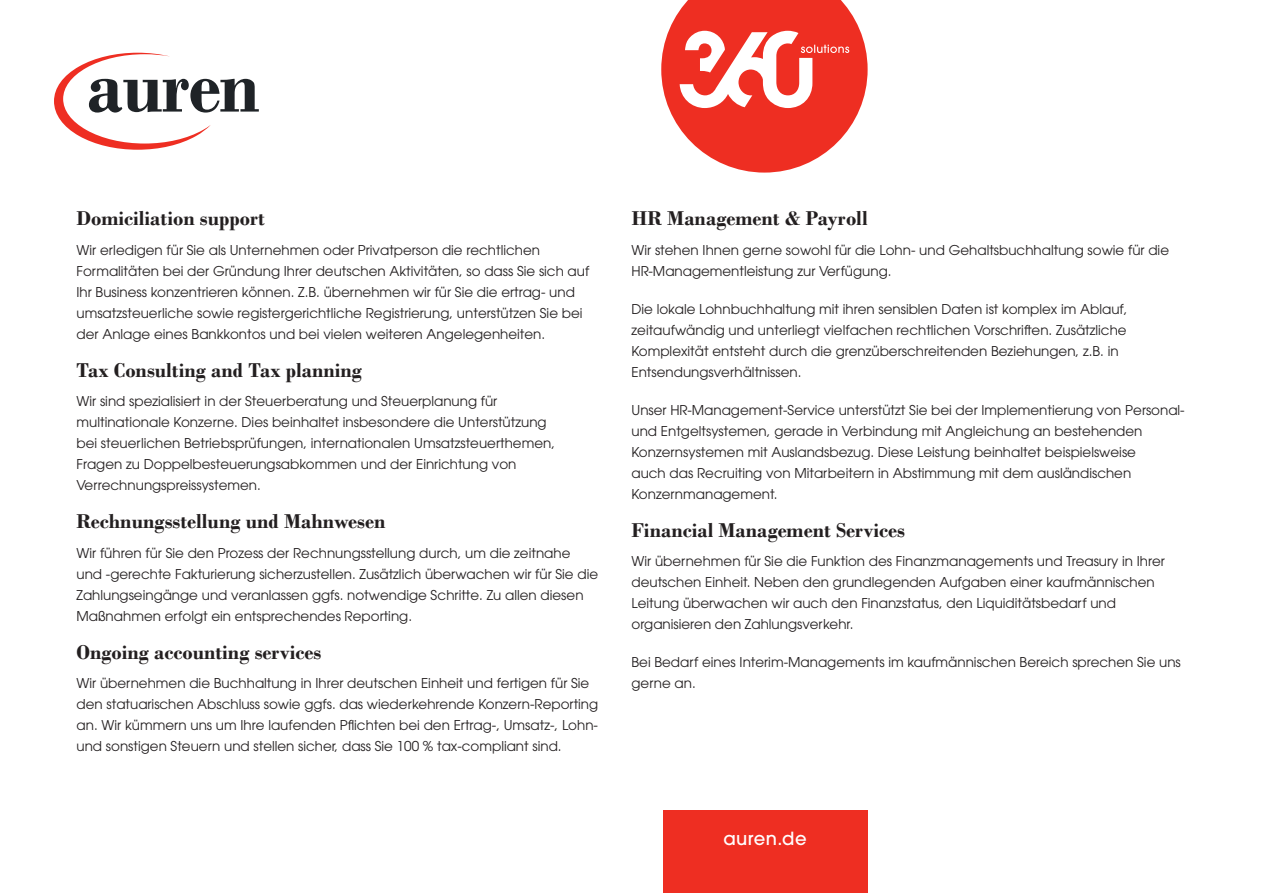
<style>
.page{position:relative;width:1263px;height:893px;background:#fff}
.page>*{position:absolute;margin:0;border:0;box-sizing:border-box;transform-origin:0 0}
.t1{font:700 21px "Bodoni";color:#231f20}
.t2{font:500 18px "ITC Avant Garde Pro";letter-spacing:.02em;color:#fff}
.t3{font:13.5px/21px "ITC Avant Garde Pro";color:#231f20}
</style>
<div class="page">
<svg style="left:54px;top:53px;width:205px;height:97px"></svg>
<div style="left:663px;top:810px;width:204px;height:83px;background:#ee2e22"></div>
<svg style="left:661px;top:0;width:207px;height:173px"></svg>
<h1 class="t1" style="left:77px;top:206px;width:190px">Domiciliation support</h1>
<p class="t3" style="left:77px;top:239px;width:514px">Wir erledigen für Sie als Unternehmen oder Privatperson die rechtlichen Formalitäten bei der Gründung Ihrer deutschen Aktivitäten, so dass Sie sich auf Ihr Business konzentrieren können. Z.B. übernehmen wir für Sie die ertrag- und umsatzsteuerliche sowie registergerichtliche Registrierung, unterstützen Sie bei der Anlage eines Bankkontos und bei vielen weiteren Angelegenheiten.</p>
<h1 class="t1" style="left:77px;top:357px;width:287px">Tax Consulting and Tax planning</h1>
<p class="t3" style="left:77px;top:391px;width:480px">Wir sind spezialisiert in der Steuerberatung und Steuerplanung für multinationale Konzerne. Dies beinhaltet insbesondere die Unterstützung bei steuerlichen Betriebsprüfungen, internationalen Umsatzsteuerthemen, Fragen zu Doppelbesteuerungsabkommen und der Einrichtung von Verrechnungspreissystemen.</p>
<h1 class="t1" style="left:77px;top:509px;width:310px">Rechnungsstellung und Mahnwesen</h1>
<p class="t3" style="left:77px;top:542px;width:523px">Wir führen für Sie den Prozess der Rechnungsstellung durch, um die zeitnahe und -gerechte Fakturierung sicherzustellen. Zusätzlich überwachen wir für Sie die Zahlungseingänge und veranlassen ggfs. notwendige Schritte. Zu allen diesen Maßnahmen erfolgt ein entsprechendes Reporting.</p>
<h1 class="t1" style="left:77px;top:639px;width:246px">Ongoing accounting services</h1>
<p class="t3" style="left:77px;top:673px;width:523px">Wir übernehmen die Buchhaltung in Ihrer deutschen Einheit und fertigen für Sie den statuarischen Abschluss sowie ggfs. das wiederkehrende Konzern-Reporting an. Wir kümmern uns um Ihre laufenden Pflichten bei den Ertrag-, Umsatz-, Lohn&shy;und sonstigen Steuern und stellen sicher, dass Sie 100 % tax-compliant sind.</p>
<h1 class="t1" style="left:631px;top:206px;width:238px">HR Management &amp; Payroll</h1>
<p class="t3" style="left:631px;top:239px;width:539px">Wir stehen Ihnen gerne sowohl für die Lohn- und Gehaltsbuchhaltung sowie für die<br>HR-Managementleistung zur Verfügung.</p>
<p class="t3" style="left:631px;top:298px;width:498px">Die lokale Lohnbuchhaltung mit ihren sensiblen Daten ist komplex im Ablauf, zeitaufwändig und unterliegt vielfachen rechtlichen Vorschriften. Zusätzliche Komplexität entsteht durch die grenzüberschreitenden Beziehungen, z.B. in Entsendungsverhältnissen.</p>
<p class="t3" style="left:631px;top:399px;width:555px">Unser HR-Management-Service unterstützt Sie bei der Implementierung von Personal&shy;und Entgeltsystemen, gerade in Verbindung mit Angleichung an bestehenden Konzernsystemen mit Auslandsbezug. Diese Leistung beinhaltet beispielsweise<br>auch das Recruiting von Mitarbeitern in Abstimmung mit dem ausländischen Konzernmanagement.</p>
<h1 class="t1" style="left:631px;top:517px;width:275px">Financial Management Services</h1>
<p class="t3" style="left:631px;top:551px;width:535px">Wir übernehmen für Sie die Funktion des Finanzmanagements und Treasury in Ihrer deutschen Einheit. Neben den grundlegenden Aufgaben einer kaufmännischen Leitung überwachen wir auch den Finanzstatus, den Liquiditätsbedarf und organisieren den Zahlungsverkehr.</p>
<p class="t3" style="left:631px;top:652px;width:551px">Bei Bedarf eines Interim-Managements im kaufmännischen Bereich sprechen Sie uns gerne an.</p>
<h2 class="t2" style="left:723px;top:827px;width:85px">auren.de</h2>
</div>
